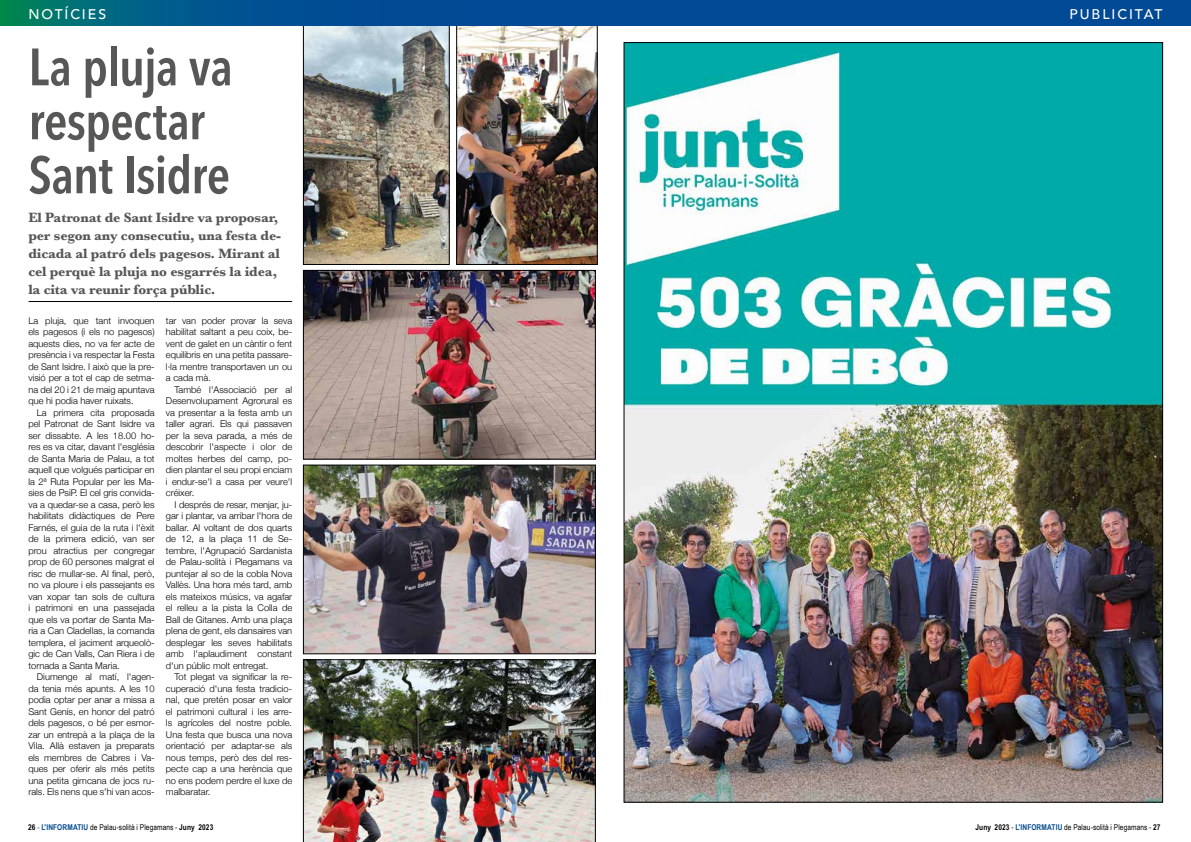
<style>
.page{position:relative;width:1191px;height:842px;background:#fff}
.page>*{position:absolute;margin:0;border:0;box-sizing:border-box;transform-origin:0 0}
.t1{font:600 52px/54px "Avenir Next Condensed";letter-spacing:-.015em;color:#575756}
.t2{font:700 14px/18px "Baskerville";letter-spacing:-.01em;color:#575756}
.t3{font:500 14px "Avenir";letter-spacing:.135em;color:#fff}
.t4{font:300 9.3px/11.5px "Helvetica Neue";color:#000;text-align:justify}
.t5{font:8px "Arial Narrow";letter-spacing:.01em;color:#000}
.s1{font-weight:700}
.s2{color:#004a8b}
.s3{font-weight:700;color:#004a8b}
</style>
<div class="page">
<img style="left:458px;top:26px;width:137px;height:237px">
<div style="left:456px;top:20px;width:141px;height:245px;border:1px solid #000"></div>
<img style="left:305px;top:26px;width:142px;height:237px">
<div style="left:303px;top:20px;width:146px;height:245px;border:1px solid #000"></div>
<hr style="left:29px;top:301px;width:263px;height:1px;background:#000">
<img style="left:305px;top:272px;width:288px;height:185px">
<div style="left:303px;top:270px;width:292px;height:189px;border:1px solid #000"></div>
<img style="left:305px;top:467px;width:288px;height:185px">
<div style="left:303px;top:465px;width:292px;height:189px;border:1px solid #000"></div>
<img style="left:303px;top:660px;width:292px;height:182px">
<svg style="left:0;top:0;width:595px;height:26px;background:#005689"></svg>
<div style="left:595px;top:0;width:596px;height:25px;background:#004994"></div>
<img style="left:626px;top:44px;width:534px;height:756px">
<h2 class="t3" style="left:28px;top:2px;width:79px">NOTÍCIES</h2>
<h2 class="t3" style="left:1069px;top:2px;width:94px">PUBLICITAT</h2>
<h1 class="t1" style="left:28px;top:39px;width:206px">La pluja va respectar<br>Sant Isidre</h1>
<h2 class="t2" style="left:28px;top:209px;width:254px">El Patronat de Sant Isidre va proposar, per segon any consecutiu, una festa de&shy;dicada al patró dels pagesos. Mirant al cel perquè la pluja no esgarrés la idea, la cita va reunir força públic.</h2>
<p class="t4" style="left:28px;top:314px;width:128px">La pluja, que tant invoquen els pagesos (i els no pagesos) aquests dies, no va fer acte de presència i va respectar la Festa de Sant Isidre. I això que la pre&shy;visió per a tot el cap de setma&shy;na del 20 i 21 de maig apuntava que hi podia haver ruixats.</p>
<p class="t4" style="left:28px;top:406px;width:128px;text-indent:9px">La primera cita proposada pel Patronat de Sant Isidre va ser dissabte. A les 18.00 ho&shy;res es va citar, davant l'església de Santa Maria de Palau, a tot aquell que volgués participar en la 2ª Ruta Popular per les Ma&shy;sies de PsiP. El cel gris convida&shy;va a quedar-se a casa, però les habilitats didàctiques de Pere Farnés, el guia de la ruta i l'èxit de la primera edició, van ser prou atractius per congregar prop de 60 persones malgrat el risc de mullar-se. Al final, però, no va ploure i els passejants es van xopar tan sols de cultura i patrimoni en una passejada que els va portar de Santa Ma&shy;ria a Can Cladellas, la comanda templera, el jaciment arqueolò&shy;gic de Can Valls, Can Riera i de tornada a Santa Maria.</p>
<p class="t4" style="left:28px;top:670px;width:128px;text-indent:9px">Diumenge al matí, l'agen&shy;da tenia més apunts. A les 10 podia optar per anar a missa a Sant Genís, en honor del patró dels pagesos, o bé per esmor&shy;zar un entrepà a la plaça de la Vila. Allà estaven ja preparats els membres de Cabres i Va&shy;ques per oferir als més petits una petita gimcana de jocs ru&shy;rals. Els nens que s'hi van acos-</p>
<p class="t4" style="left:166px;top:314px;width:128px">tar van poder provar la seva habilitat saltant a peu coix, be&shy;vent de galet en un càntir o fent equilibris en una petita passare&shy;l·la mentre transportaven un ou a cada mà.</p>
<p class="t4" style="left:166px;top:383px;width:128px;text-indent:9px">També l'Associació per al Desenvolupament Agrorural es va presentar a la festa amb un taller agrari. Els qui passaven per la seva parada, a més de descobrir l'aspecte i olor de moltes herbes del camp, po&shy;dien plantar el seu propi enciam i endur-se'l a casa per veure'l créixer.</p>
<p class="t4" style="left:166px;top:498px;width:128px;text-indent:9px">I després de resar, menjar, ju&shy;gar i plantar, va arribar l'hora de ballar. Al voltant de dos quarts de 12, a la plaça 11 de Se&shy;tembre, l'Agrupació Sardanista de Palau-solità i Plegamans va puntejar al so de la cobla Nova Vallès. Una hora més tard, amb els mateixos músics, va agafar el relleu a la pista la Colla de Ball de Gitanes. Amb una plaça plena de gent, els dansaires van desplegar les seves habilitats amb l'aplaudiment constant d'un públic molt entregat.</p>
<p class="t4" style="left:166px;top:670px;width:128px;text-indent:9px">Tot plegat va significar la re&shy;cuperació d'una festa tradicio&shy;nal, que pretén posar en valor el patrimoni cultural i les arre&shy;ls agrícoles del nostre poble.<br>Una festa que busca una nova orientació per adaptar-se als nous temps, però des del res&shy;pecte cap a una herència que no ens podem perdre el luxe de malbaratar.</p>
<p class="t5" style="left:28px;top:821px;width:187px"><span class="s1">26</span> <span class="s2">-</span> <span class="s3">L'INFORMATIU</span> de Palau-solità i Plegamans - <span class="s1">Juny 2023</span></p>
<p class="t5" style="left:975px;top:821px;width:187px"><span class="s1">Juny 2023</span> - <span class="s3">L'INFORMATIU</span> de Palau-solità i Plegamans - <span class="s1">27</span></p>
</div>
